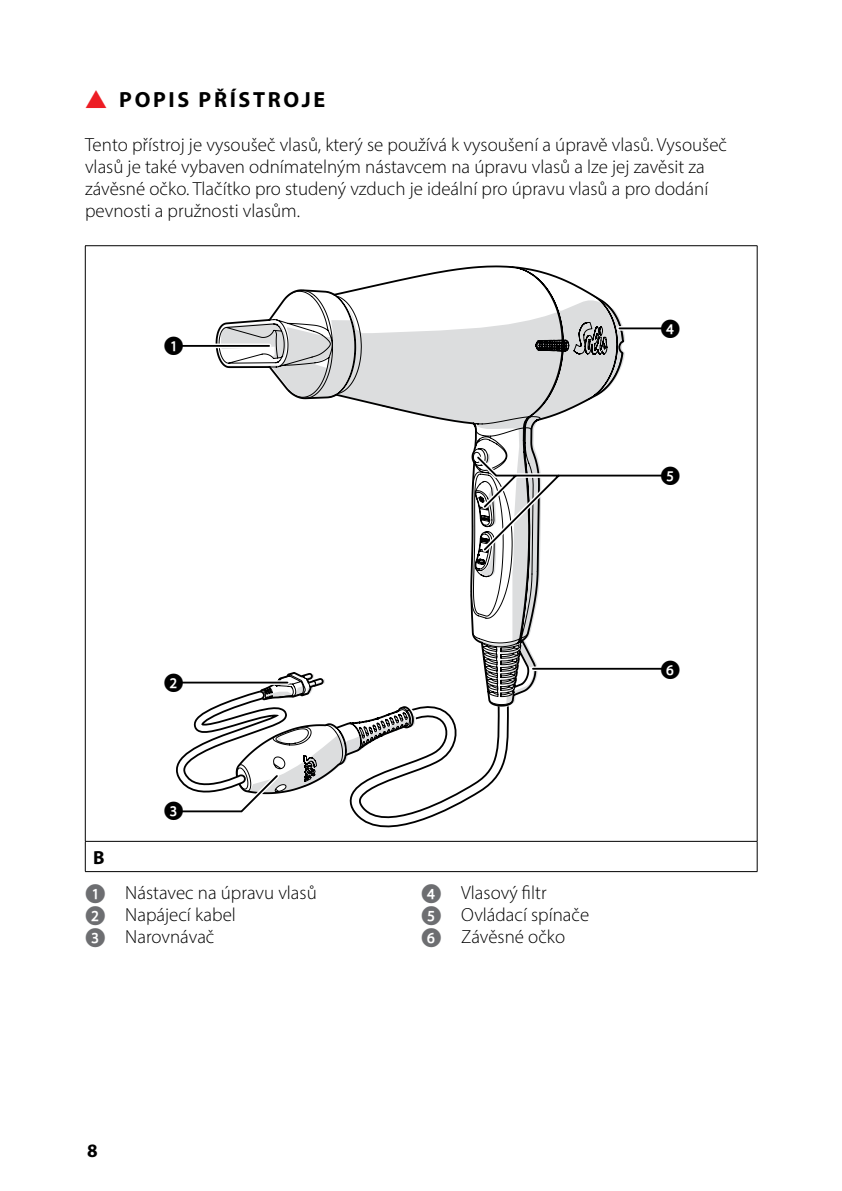
<style>
.page{position:relative;width:842px;height:1191px;background:#fff}
.page>*{position:absolute;margin:0;border:0;box-sizing:border-box;transform-origin:0 0}
.t1{font:700 22px "Myriad Pro";letter-spacing:.12em;color:#000}
.t2{font:300 19px/22px "Myriad Pro";color:#000}
.t3{font:700 19px "Myriad Pro";color:#000}
.t4{font:18.4px "Manualise Call out Closed Glyphs Bold Bold";color:#000}
.s1{font-weight:700}
.s2{font-family:"Manualise Call out Closed Glyphs Bold Bold";font-weight:400;color:#6d6e71}
</style>
<div class="page">
<hr style="left:85px;top:245px;width:672px;height:1px;background:#000">
<hr style="left:85px;top:246px;width:1px;height:595px;background:#000">
<hr style="left:757px;top:246px;width:1px;height:595px;background:#000">
<hr style="left:85px;top:841px;width:672px;height:1px;background:#000">
<hr style="left:85px;top:841px;width:1px;height:30px;background:#000">
<hr style="left:757px;top:841px;width:1px;height:30px;background:#000">
<hr style="left:85px;top:871px;width:672px;height:1px;background:#000">
<svg style="left:332px;top:245px;width:293px;height:32px"></svg>
<svg style="left:176px;top:277px;width:489px;height:551px"></svg>
<p class="t1" style="left:119px;top:85px;width:208px">POPIS PŘÍSTROJE</p>
<p class="t2" style="left:85px;top:134px;width:643px">Tento přístroj je vysoušeč vlasů, který se používá k vysoušení a úpravě vlasů. Vysoušeč vlasů je také vybaven odnímatelným nástavcem na úpravu vlasů a lze jej zavěsit za závěsné očko. Tlačítko pro studený vzduch je ideální pro úpravu vlasů a pro dodání pevnosti a pružnosti vlasům.</p>
<p class="t4" style="left:164px;top:336px;width:21px">1</p>
<p class="t4" style="left:164px;top:673px;width:21px">2</p>
<p class="t4" style="left:164px;top:802px;width:21px">3</p>
<p class="t2" style="left:85px;top:839px;width:233px;line-height:35.8px;text-indent:8px"><span class="s1">B<br></span><span class="s2">1</span> Nástavec na úpravu vlasů</p>
<p class="t2" style="left:85px;top:904px;width:152px"><span class="s2">2</span> Napájecí kabel<br><span class="s2">3</span> Narovnávač</p>
<p class="t3" style="left:87px;top:1137px;width:12px">8</p>
<p class="t4" style="left:660px;top:320px;width:21px">4</p>
<p class="t4" style="left:660px;top:467px;width:21px">5</p>
<p class="t4" style="left:660px;top:660px;width:21px">6</p>
<p class="t2" style="left:421px;top:882px;width:170px"><span class="s2">4</span> Vlasový filtr<br><span class="s2">5</span> Ovládací spínače<br><span class="s2">6</span> Závěsné očko</p>
</div>
